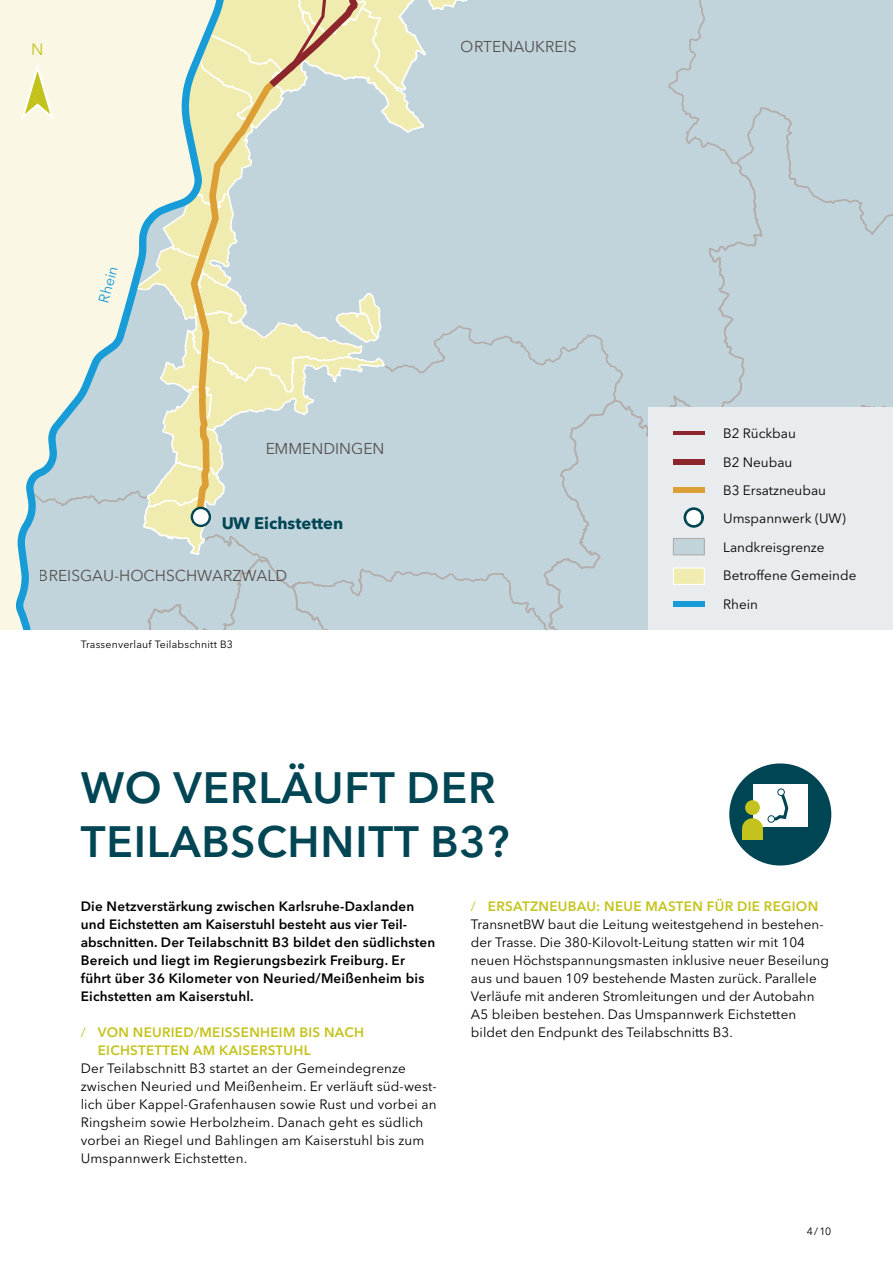
<style>
.page{position:relative;width:893px;height:1263px;background:#fff}
.page>*{position:absolute;margin:0;border:0;box-sizing:border-box;transform-origin:0 0}
.t1{font:600 43.5px/54px "Avenir Next LT Pro";letter-spacing:.02em;color:#004554}
.t2{font:700 16.5px "Avenir Next LT Pro";color:#004554}
.t3{font:16.2px "Avenir Next LT Pro";color:#c4c31e}
.t4{font:15.6px "Avenir Next LT Pro";color:#554f4d}
.t5{font:14.55px "Avenir Next LT Pro";color:#179cd8}
.t6{font:13.5px/18px "Avenir Next LT Pro";color:#000}
.t7{font:600 13.5px/18px "Avenir Next LT Pro";letter-spacing:.015em;color:#000}
.t8{font:600 13.5px/18px "Avenir Next LT Pro";letter-spacing:.02em;color:#c4c31e}
.t9{font:10.5px "Avenir Next LT Pro";letter-spacing:.02em;color:#000}
.s1{font-weight:400}
.s2{color:#c4c31e}
.s3{font-weight:600;color:#c4c31e}
</style>
<div class="page">
<div style="left:729px;top:763px;width:102px;height:102px;background:#004554;border-radius:50%"></div>
<div style="left:753px;top:784px;width:55px;height:43px;background:#fff"></div>
<div style="left:768px;top:815px;width:7px;height:8px;border:1px solid #004554;border-radius:50%"></div>
<svg style="left:768px;top:790px;width:21px;height:32px"></svg>
<div style="left:777px;top:788px;width:8px;height:8px;border:1px solid #004554;border-radius:50%"></div>
<div style="left:742px;top:830px;width:21px;height:9px;background:#c4c31e"></div>
<div style="left:742px;top:818px;width:21px;height:21px;background:#c4c31e;border-radius:50%"></div>
<div style="left:745px;top:800px;width:15px;height:15px;background:#c4c31e;border-radius:50%"></div>
<div style="left:751px;top:238px;width:142px;height:137px;background:#c1d4db"></div>
<div style="left:751px;top:0;width:142px;height:238px;background:#c1d4db"></div>
<div style="left:751px;top:375px;width:142px;height:32px;background:#c1d4db"></div>
<div style="left:648px;top:407px;width:245px;height:223px;background:#e8ecee"></div>
<svg style="left:7px;top:0;width:744px;height:629px"></svg>
<div style="left:673px;top:487px;width:32px;height:6px;background:#dc9f35"></div>
<div style="left:673px;top:459px;width:32px;height:6px;background:#8d252c"></div>
<hr style="left:674px;top:432px;width:31px;height:3px;background:#8f252f">
<p class="t3" style="left:31px;top:40px;width:14px">N</p>
<p class="t4" style="left:461px;top:37px;width:117px">ORTENAUKREIS</p>
<p class="t5" style="left:95px;top:300px;width:39px;rotate:-75deg">Rhein</p>
<p class="t4" style="left:265px;top:439px;width:121px">EMMENDINGEN</p>
<p class="t2" style="left:221px;top:513px;width:124px">UW Eichstetten</p>
<p class="t4" style="left:39px;top:566px;width:250px">BREISGAU-HOCHSCHWARZWALD</p>
<p class="t9" style="left:81px;top:638px;width:154px">Trassenverlauf Teilabschnitt B3</p>
<h1 class="t1" style="left:81px;top:760px;width:430px">WO VERLÄUFT DER<br>TEILABSCHNITT B3?</h1>
<p class="t6" style="left:723px;top:419px;width:135px;line-height:28.3px">B2 Rückbau<br>B2 Neubau<br>B3 Ersatzneubau<br>Umspannwerk (UW)<br>Landkreisgrenze<br>Betroffene Gemeinde<br>Rhein</p>
<p class="t7" style="left:81px;top:897px;width:356px">Die Netzverstärkung zwischen Karlsruhe-Daxlanden und Eichstetten am Kaiserstuhl besteht aus vier Teil&shy;abschnitten. Der Teilabschnitt B3 bildet den südlichsten Bereich und liegt im Regierungsbezirk Freiburg. Er führt über 36 Kilometer von Neuried/Meißenheim bis Eichstetten am Kaiserstuhl.</p>
<p class="t8" style="left:98px;top:1023px;width:268px;text-indent:-17px"><span class="s1">/</span> VON NEURIED/MEISSENHEIM BIS NACH<br>EICHSTETTEN AM KAISERSTUHL</p>
<p class="t6" style="left:81px;top:1059px;width:358px">Der Teilabschnitt B3 startet an der Gemeindegrenze zwischen Neuried und Meißenheim. Er verläuft süd-west&shy;lich über Kappel-Grafenhausen sowie Rust und vorbei an Ringsheim sowie Herbolzheim. Danach geht es südlich vorbei an Riegel und Bahlingen am Kaiserstuhl bis zum Umspannwerk Eichstetten.</p>
<p class="t6" style="left:471px;top:897px;width:359px"><span class="s2">/</span> <span class="s3">ERSATZNEUBAU: NEUE MASTEN FÜR DIE REGION </span>TransnetBW baut die Leitung weitestgehend in bestehen&shy;der Trasse. Die 380-Kilovolt-Leitung statten wir mit 104 neuen Höchstspannungsmasten inklusive neuer Beseilung aus und bauen 109 bestehende Masten zurück. Parallele Verläufe mit anderen Stromleitungen und der Autobahn A5 bleiben bestehen. Das Umspannwerk Eichstetten bildet den Endpunkt des Teilabschnitts B3.</p>
<p class="t9" style="left:807px;top:1225px;width:26px">4/10</p>
</div>
